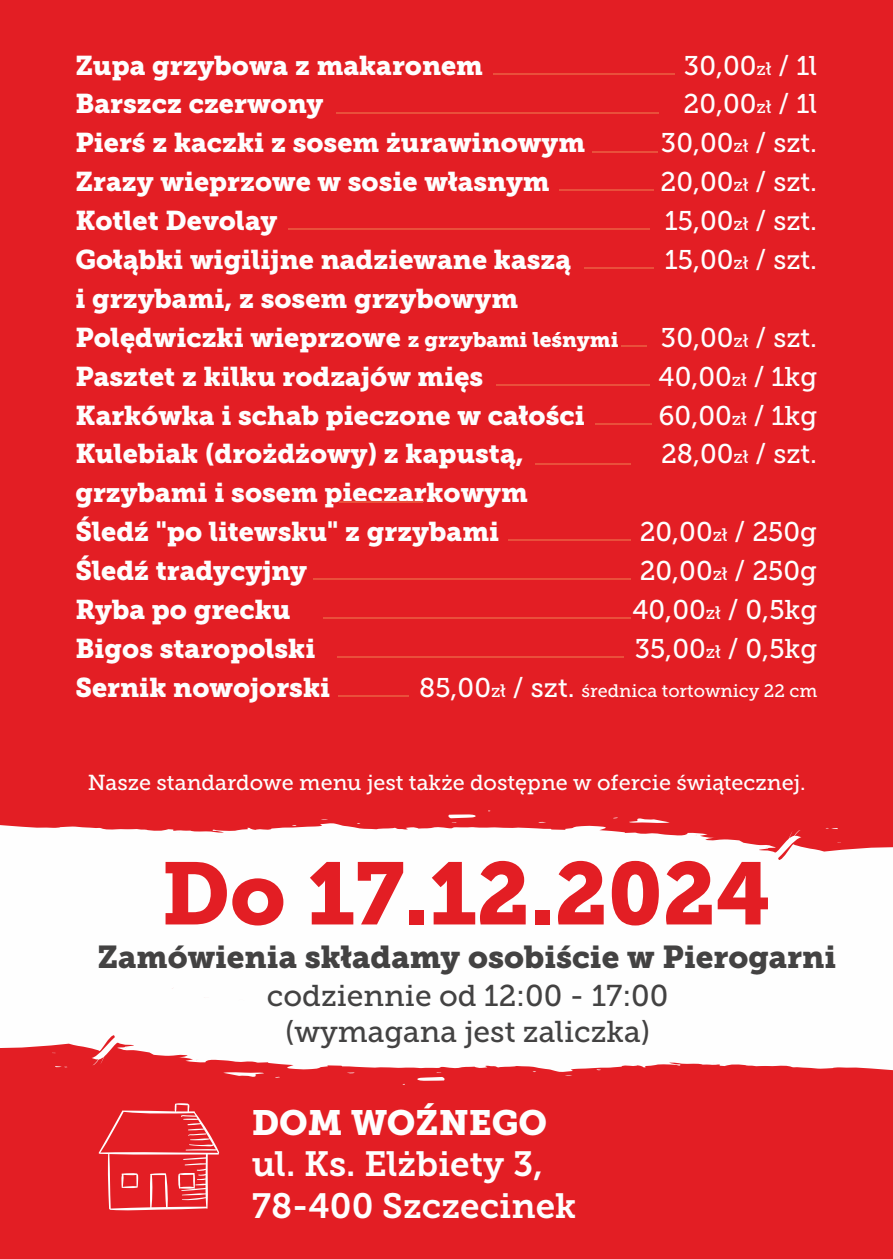
<style>
.page{position:relative;width:893px;height:1259px;background:#e31e24}
.page>*{position:absolute;margin:0;border:0;box-sizing:border-box;transform-origin:0 0}
.t1{font:87.3px "Museo Slab 900";color:#e31e24}
.t2{font:35.1px/42px "Museo Slab 700";color:#fefefe}
.t3{font:35.1px "Museo Slab 900";color:#fefefe}
.t4{font:31.5px "Museo Slab 900";color:#434242}
.t5{font:30px/36px "Museo Slab 500";color:#434242;text-align:center}
.t6{font:27px/39px "Museo Slab 900";color:#fefefe}
.t7{font:27px/39px "Museo Slab 500";color:#fefefe;text-align:justify}
.t8{font:21.6px "Museo Slab 500";color:#fefefe}
.t9{font:18px "Museo Slab 500";color:#fefefe}
.s1{font-size:21px}
.s2{font-size:18px}
.s3{font-size:27px}
</style>
<div class="page">
<hr style="left:493px;top:73px;width:181px;height:1px;background:#e9503b">
<hr style="left:336px;top:112px;width:322px;height:1px;background:#e9503b">
<hr style="left:592px;top:151px;width:66px;height:1px;background:#e9503b">
<hr style="left:288px;top:228px;width:362px;height:2px;background:#e9503b">
<hr style="left:585px;top:267px;width:69px;height:2px;background:#e9503b">
<hr style="left:560px;top:190px;width:94px;height:1px;background:#e9503b">
<hr style="left:621px;top:345px;width:25px;height:2px;background:#e9503b">
<hr style="left:496px;top:384px;width:154px;height:2px;background:#e9503b">
<hr style="left:595px;top:423px;width:57px;height:1px;background:#e9503b">
<hr style="left:536px;top:463px;width:95px;height:2px;background:#e9503b">
<hr style="left:508px;top:539px;width:123px;height:2px;background:#e9503b">
<hr style="left:313px;top:578px;width:318px;height:2px;background:#e9503b">
<hr style="left:324px;top:617px;width:307px;height:2px;background:#e9503b">
<hr style="left:337px;top:656px;width:287px;height:2px;background:#e9503b">
<hr style="left:338px;top:695px;width:70px;height:2px;background:#e9503b">
<hr style="left:339px;top:501px;width:84px;height:1px;background:#e9503b">
<svg style="left:99px;top:1103px;width:120px;height:107px;background:#e63b40"></svg>
<svg style="left:0;top:823px;width:893px;height:116px"></svg>
<svg style="left:629px;top:818px;width:41px;height:5px"></svg>
<svg style="left:448px;top:814px;width:29px;height:9px"></svg>
<svg style="left:825px;top:827px;width:13px;height:2px"></svg>
<svg style="left:0;top:939px;width:893px;height:133px"></svg>
<svg style="left:223px;top:1072px;width:41px;height:5px"></svg>
<svg style="left:416px;top:1072px;width:29px;height:8px"></svg>
<svg style="left:55px;top:1066px;width:13px;height:1px"></svg>
<p class="t6" style="left:75px;top:48px;width:545px">Zupa grzybowa z makaronem<br>Barszcz czerwony<br>Pierś z kaczki z sosem żurawinowym<br>Zrazy wieprzowe w sosie własnym<br>Kotlet Devolay<br>Gołąbki wigilijne nadziewane kaszą<br>i grzybami, z sosem grzybowym<br>Polędwiczki wieprzowe <span class="s1">z grzybami leśnymi<br></span>Pasztet z kilku rodzajów mięs<br>Karkówka i schab pieczone w całości<br>Kulebiak (drożdżowy) z kapustą, grzybami i sosem pieczarkowym<br>Śledź "po litewsku" z grzybami<br>Śledź tradycyjny<br>Ryba po grecku<br>Bigos staropolski<br>Sernik nowojorski</p>
<p class="t7" style="left:660px;top:48px;width:158px;text-align:right">30,00<span class="s2">zł</span> / 1l<br>20,00<span class="s2">zł</span> / 1l<br>30,00<span class="s2">zł</span> / szt.<br>20,00<span class="s2">zł</span> / szt.<br>15,00<span class="s2">zł</span> / szt.<br>15,00<span class="s2">zł</span> / szt.</p>
<p class="t7" style="left:658px;top:320px;width:160px">30,00<span class="s2">zł</span> / szt.<br>40,00<span class="s2">zł</span> / 1kg 60,00<span class="s2">zł</span> / 1kg 28,00<span class="s2">zł</span> / szt.</p>
<p class="t7" style="left:632px;top:515px;width:186px">20,00<span class="s2">zł</span> / 250g 20,00<span class="s2">zł</span> / 250g 40,00<span class="s2">zł</span> / 0,5kg 35,00<span class="s2">zł</span> / 0,5kg</p>
<p class="t9" style="left:419px;top:683px;width:400px"><span class="s3">85,00</span>zł <span class="s3">/ szt.</span> średnica tortownicy 22 cm</p>
<p class="t8" style="left:88px;top:774px;width:719px">Nasze standardowe menu jest także dostępne w ofercie świątecznej.</p>
<h1 class="t1" style="left:161px;top:859px;width:611px">Do 17.12.2024</h1>
<p class="t4" style="left:97px;top:944px;width:740px">Zamówienia składamy osobiście w Pierogarni</p>
<p class="t5" style="left:267px;top:980px;width:403px">codziennie od 12:00 - 17:00 (wymagana jest zaliczka)</p>
<p class="t3" style="left:252px;top:1108px;width:297px">DOM WOŹNEGO</p>
<p class="t2" style="left:252px;top:1146px;width:326px">ul. Ks. Elżbiety 3,<br>78-400 Szczecinek</p>
</div>
